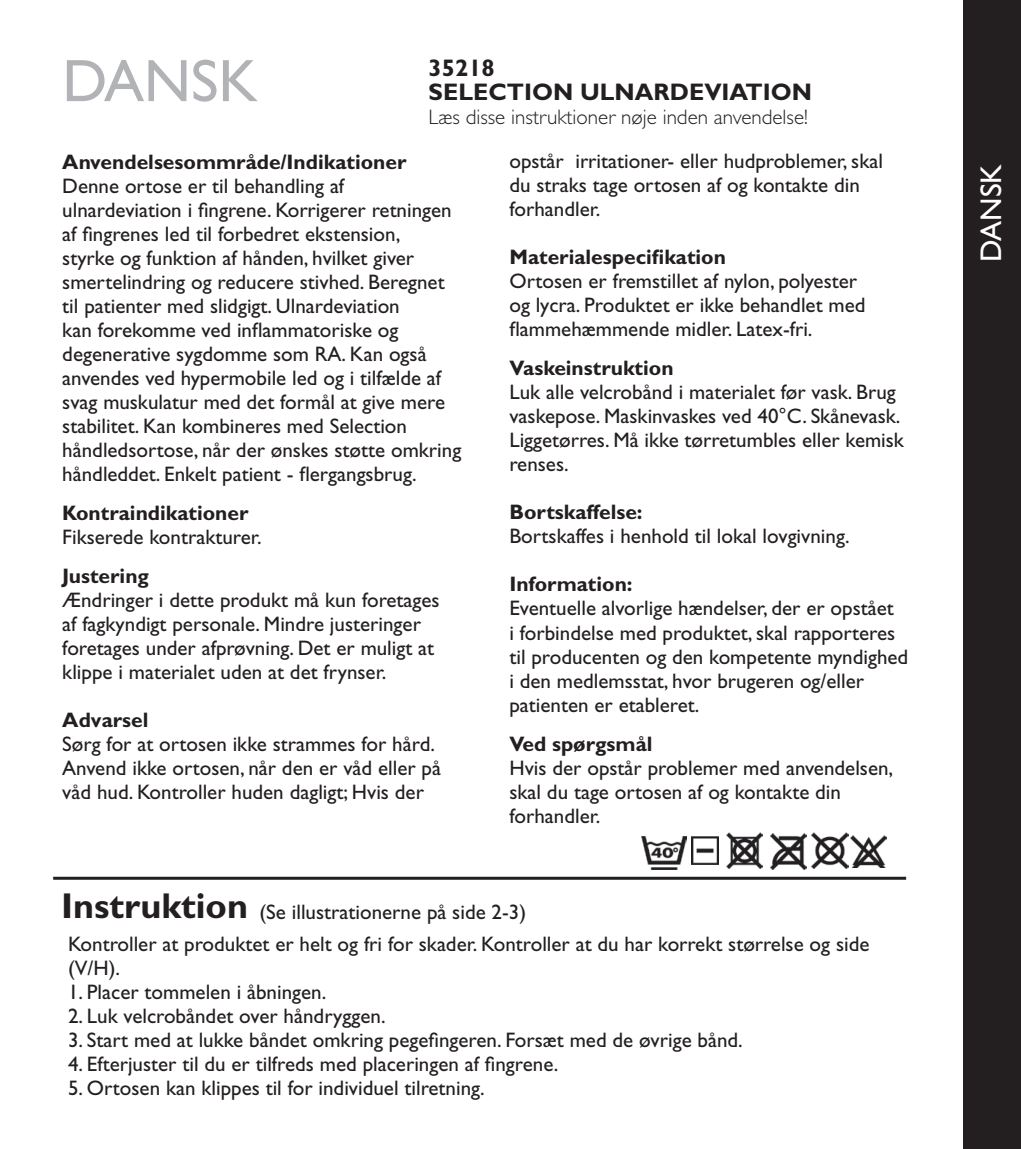
<style>
.page{position:relative;width:1021px;height:1149px;background:#fff}
.page>*{position:absolute;margin:0;border:0;box-sizing:border-box;transform-origin:0 0}
.t1{font:60px "Gill Sans Std";color:#b2b3b7}
.t2{font:700 36px "Gill Sans Std";color:#231f20}
.t3{font:30px "Gill Sans Std";color:#fff}
.t4{font:700 24px "Gill Sans Std";color:#231f20}
.Styckeformat_1{font:21px/24px "Gill Sans Std";color:#231f20}
.t5{font:700 21px "Gill Sans Std";color:#231f20}
.t6{font:300 21px "Gill Sans Std";color:#231f20}
.Styckeformat_2{font:21px "Gill Sans Std";color:#231f20}
</style>
<div class="page">
<hr style="left:53px;top:876px;width:853px;height:3px;background:#231f20">
<img style="left:811px;top:832px;width:37px;height:36px">
<img style="left:770px;top:833px;width:36px;height:36px">
<img style="left:726px;top:832px;width:36px;height:36px">
<img style="left:850px;top:835px;width:36px;height:32px">
<img style="left:691px;top:836px;width:28px;height:28px">
<img style="left:642px;top:836px;width:44px;height:33px">
<div style="left:963px;top:0;width:57px;height:1148px;background:#231f20"></div>
<p class="t1" style="left:62px;top:46px;width:197px">DANSK</p>
<p class="t4" style="left:428px;top:53px;width:68px">35218</p>
<p class="t4" style="left:428px;top:77px;width:385px">SELECTION ULNARDEVIATION</p>
<p class="t6" style="left:428px;top:105px;width:381px">Læs disse instruktioner nøje inden anvendelse!</p>
<p class="t5" style="left:62px;top:149px;width:346px">Anvendelsesommråde/Indikationer</p>
<p class="Styckeformat_1" style="left:62px;top:174px;width:400px">Denne ortose er til behandling af ulnardeviation i fingrene. Korrigerer retningen af fingrenes led til forbedret ekstension,<br>styrke og funktion af hånden, hvilket giver smertelindring og reducere stivhed. Beregnet til patienter med slidgigt. Ulnardeviation<br>kan forekomme ved inflammatoriske og degenerative sygdomme som RA. Kan også anvendes ved hypermobile led og i tilfælde af svag muskulatur med det formål at give mere stabilitet. Kan kombineres med Selection håndledsortose, når der ønskes støtte omkring håndleddet. Enkelt patient - flergangsbrug.</p>
<p class="t5" style="left:62px;top:500px;width:188px">Kontraindikationer</p>
<p class="Styckeformat_1" style="left:62px;top:525px;width:201px">Fikserede kontrakturer.</p>
<p class="t5" style="left:62px;top:563px;width:88px">Justering</p>
<p class="Styckeformat_1" style="left:62px;top:588px;width:379px">Ændringer i dette produkt må kun foretages af fagkyndigt personale. Mindre justeringer foretages under afprøvning. Det er muligt at klippe i materialet uden at det frynser.</p>
<p class="t5" style="left:62px;top:707px;width:88px">Advarsel</p>
<p class="Styckeformat_1" style="left:62px;top:732px;width:380px">Sørg for at ortosen ikke strammes for hård.<br>Anvend ikke ortosen, når den er våd eller på våd hud. Kontroller huden dagligt; Hvis der</p>
<p class="Styckeformat_1" style="left:509px;top:149px;width:375px">opstår irritationer- eller hudproblemer, skal du straks tage ortosen af og kontakte din forhandler.</p>
<p class="t5" style="left:509px;top:244px;width:218px">Materialespecifikation</p>
<p class="Styckeformat_1" style="left:509px;top:269px;width:357px">Ortosen er fremstillet af nylon, polyester og lycra. Produktet er ikke behandlet med flammehæmmende midler. Latex-fri.</p>
<p class="t5" style="left:509px;top:355px;width:166px">Vaskeinstruktion</p>
<p class="Styckeformat_1" style="left:509px;top:380px;width:396px">Luk alle velcrobånd i materialet før vask. Brug vaskepose. Maskinvaskes ved 40°C. Skånevask.<br>Liggetørres. Må ikke tørretumbles eller kemisk renses.</p>
<p class="t5" style="left:509px;top:499px;width:135px">Bortskaffelse:</p>
<p class="Styckeformat_1" style="left:509px;top:524px;width:342px">Bortskaffes i henhold til lokal lovgivning.</p>
<p class="t5" style="left:509px;top:571px;width:125px">Information:</p>
<p class="Styckeformat_1" style="left:509px;top:596px;width:400px">Eventuelle alvorlige hændelser, der er opstået<br>i forbindelse med produktet, skal rapporteres til producenten og den kompetente myndighed i den medlemsstat, hvor brugeren og/eller patienten er etableret.</p>
<p class="t5" style="left:509px;top:730px;width:145px">Ved spørgsmål</p>
<p class="Styckeformat_1" style="left:509px;top:755px;width:385px">Hvis der opstår problemer med anvendelsen, skal du tage ortosen af og kontakte din forhandler.</p>
<p class="t2" style="left:61px;top:884px;width:188px">Instruktion</p>
<p class="Styckeformat_2" style="left:259px;top:899px;width:268px">(Se illustrationerne på side 2-3)</p>
<p class="Styckeformat_1" style="left:68px;top:931px;width:803px">Kontroller at produktet er helt og fri for skader. Kontroller at du har korrekt størrelse og side (V/H).</p>
<p class="Styckeformat_1" style="left:68px;top:979px;width:260px">1. Placer tommelen i åbningen.</p>
<p class="Styckeformat_1" style="left:68px;top:1003px;width:319px">2. Luk velcrobåndet over håndryggen.</p>
<p class="Styckeformat_1" style="left:68px;top:1027px;width:676px">3. Start med at lukke båndet omkring pegefingeren. Forsæt med de øvrige bånd.</p>
<p class="Styckeformat_1" style="left:68px;top:1051px;width:492px">4. Efterjuster til du er tilfreds med placeringen af fingrene.</p>
<p class="Styckeformat_1" style="left:68px;top:1075px;width:418px">5. Ortosen kan klippes til for individuel tilretning.</p>
<p class="t3" style="left:973px;top:261px;width:99px;rotate:-90deg">DANSK</p>
</div>
